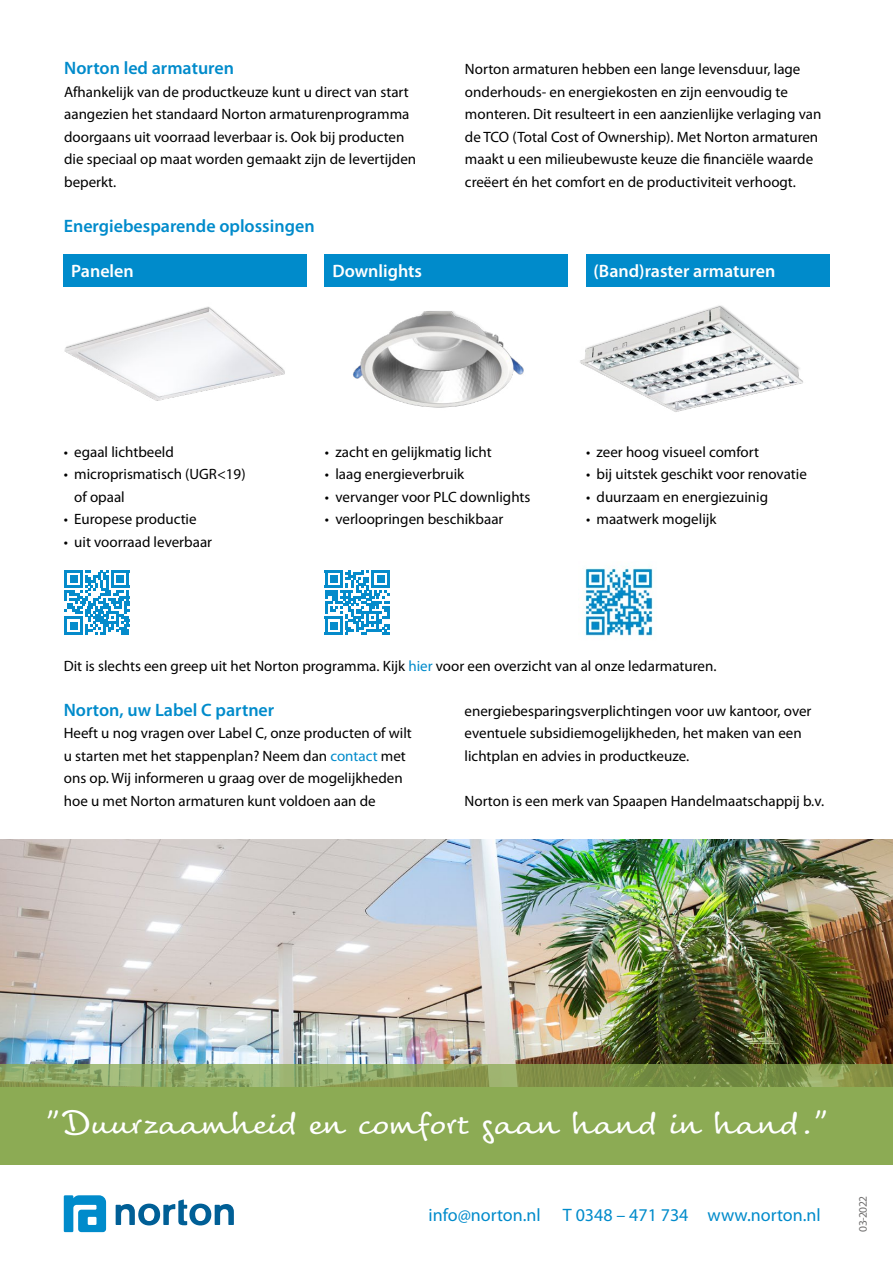
<style>
.page{position:relative;width:893px;height:1263px;background:#fff}
.page>*{position:absolute;margin:0;border:0;box-sizing:border-box;transform-origin:0 0}
.t1{font:31.8px "Tornac";color:#fff}
.t2{font:600 18px "Myriad Pro";color:#008bcb}
.t3{font:18px "Myriad Pro";color:#008bcb}
.t4{font:600 18px "Myriad Pro";color:#fff}
.t5{font:15px/22.5px "Myriad Pro";color:#000}
.t6{font:11.55px "Myriad Pro";letter-spacing:-.05em;color:#706f6f}
.s1{color:#008bcb}
</style>
<div class="page">
<img style="left:0;top:839px;width:893px;height:225px">
<svg style="left:0;top:1064px;width:893px;height:23px;background:#899f5a"></svg>
<div style="left:0;top:1087px;width:893px;height:77px;background:#8cab54"></div>
<svg style="left:64px;top:1195px;width:42px;height:37px"></svg>
<svg style="left:116px;top:1199px;width:118px;height:26px"></svg>
<div style="left:64px;top:254px;width:243px;height:33px;background:#008bcb"></div>
<div style="left:325px;top:254px;width:243px;height:33px;background:#008bcb"></div>
<div style="left:586px;top:254px;width:243px;height:33px;background:#008bcb"></div>
<img style="left:63px;top:282px;width:222px;height:119px">
<img style="left:353px;top:311px;width:171px;height:97px">
<img style="left:580px;top:305px;width:223px;height:107px">
<svg style="left:64px;top:570px;width:65px;height:65px"></svg>
<hr style="left:64px;top:632px;width:19px;height:3px;background:#058bcb">
<div style="left:70px;top:622px;width:7px;height:7px;background:#058bcb"></div>
<svg style="left:325px;top:570px;width:65px;height:65px"></svg>
<hr style="left:325px;top:632px;width:18px;height:3px;background:#058bcb">
<div style="left:330px;top:622px;width:8px;height:7px;background:#058bcb"></div>
<img style="left:585px;top:568px;width:68px;height:68px">
<p class="t2" style="left:64px;top:57px;width:171px">Norton led armaturen</p>
<p class="t5" style="left:64px;top:80px;width:354px">Afhankelijk van de productkeuze kunt u direct van start aangezien het standaard Norton armaturenprogramma doorgaans uit voorraad leverbaar is. Ook bij producten die speciaal op maat worden gemaakt zijn de levertijden beperkt.</p>
<p class="t5" style="left:465px;top:58px;width:358px">Norton armaturen hebben een lange levensduur, lage onderhouds- en energiekosten en zijn eenvoudig te monteren. Dit resulteert in een aanzienlijke verlaging van de TCO (Total Cost of Ownership). Met Norton armaturen maakt u een milieubewuste keuze die financiële waarde creëert én het comfort en de productiviteit verhoogt.</p>
<p class="t2" style="left:64px;top:214px;width:252px">Energiebesparende oplossingen</p>
<p class="t4" style="left:71px;top:259px;width:64px">Panelen</p>
<p class="t4" style="left:332px;top:259px;width:91px">Downlights</p>
<p class="t4" style="left:593px;top:259px;width:183px">(Band)raster armaturen</p>
<p class="t5" style="left:64px;top:440px;width:112px">• egaal lichtbeeld</p>
<p class="t5" style="left:74px;top:463px;width:173px;text-indent:-10px">• microprismatisch (UGR&lt;19) of opaal</p>
<p class="t5" style="left:64px;top:508px;width:134px">• Europese productie</p>
<p class="t5" style="left:64px;top:530px;width:150px">• uit voorraad leverbaar</p>
<p class="t5" style="left:325px;top:440px;width:168px">• zacht en gelijkmatig licht</p>
<p class="t5" style="left:325px;top:463px;width:141px">• laag energieverbruik</p>
<p class="t5" style="left:325px;top:485px;width:207px">• vervanger voor PLC downlights</p>
<p class="t5" style="left:325px;top:508px;width:180px">• verloopringen beschikbaar</p>
<p class="t5" style="left:586px;top:440px;width:174px">• zeer hoog visueel comfort</p>
<p class="t5" style="left:586px;top:463px;width:222px">• bij uitstek geschikt voor renovatie</p>
<p class="t5" style="left:586px;top:485px;width:183px">• duurzaam en energiezuinig</p>
<p class="t5" style="left:586px;top:508px;width:132px">• maatwerk mogelijk</p>
<p class="t5" style="left:64px;top:654px;width:654px">Dit is slechts een greep uit het Norton programma. Kijk <span class="s1">hier</span> voor een overzicht van al onze ledarmaturen.</p>
<p class="t2" style="left:64px;top:698px;width:212px">Norton, uw Label C partner</p>
<p class="t5" style="left:64px;top:721px;width:350px">Heeft u nog vragen over Label C, onze producten of wilt u starten met het stappenplan? Neem dan <span class="s1">contact</span> met ons op. Wij informeren u graag over de mogelijkheden hoe u met Norton armaturen kunt voldoen aan de</p>
<p class="t5" style="left:465px;top:699px;width:348px">energiebesparingsverplichtingen voor uw kantoor, over eventuele subsidiemogelijkheden, het maken van een lichtplan en advies in productkeuze.</p>
<p class="t5" style="left:465px;top:789px;width:361px">Norton is een merk van Spaapen Handelmaatschappij b.v.</p>
<h1 class="t1" style="left:43px;top:1102px;width:788px">"Duurzaamheid en comfort gaan hand in hand."</h1>
<p class="t3" style="left:429px;top:1203px;width:394px">info@norton.nl T 0348 – 471 734 www.norton.nl</p>
<p class="t6" style="left:856px;top:1231px;width:37px;rotate:-90deg">03-2022</p>
</div>
